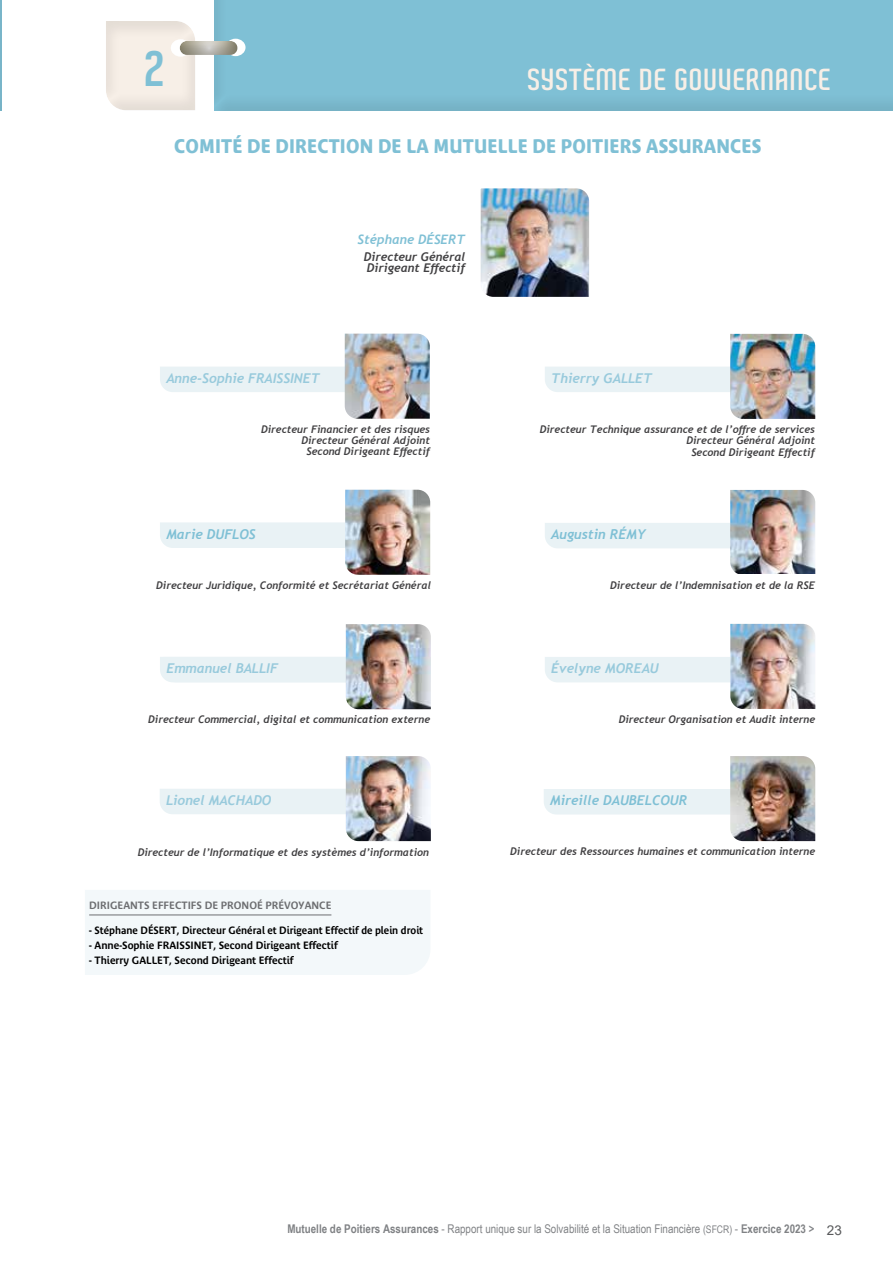
<style>
.page{position:relative;width:893px;height:1263px;background:#fff}
.page>*{position:absolute;margin:0;border:0;box-sizing:border-box;transform-origin:0 0}
.t1{font:900 54px "Aldo Pro";color:#7fc0d5;scale:.83 1}
.t2{font:700 33px "Aldo Pro";color:#f7efe7;scale:.91 1}
.t3{font:700 19.5px "Bienvenue Beta";letter-spacing:.01em;color:#7fc0d5;scale:.9 1}
.t4{font:italic 700 13.5px "Trebuchet";color:#98cadc}
.t5{font:italic 700 13.5px "Trebuchet";color:#7fc0d5}
.t6{font:italic 700 13.05px "Trebuchet";color:#7fc0d5}
.t7{font:12px "Arial Narrow";color:#808285}
.t8{font:italic 700 12px/11.4px "Trebuchet";color:#414042}
.t9{font:italic 700 10.5px/11.2px "Trebuchet";color:#414042;text-align:right}
.t10{font:600 10.5px "Bienvenue Beta";color:#000}
.t11{font:600 10.5px "Bienvenue Beta";color:#6d6e71}
.s1{color:#464547}
.s2{font-weight:700}
.s3{font-size:10.5px}
.s4{font-family:"Arial";font-size:13.5px;color:#58595b}
</style>
<div class="page">
<div style="left:201px;top:0;width:692px;height:111px;background:#7fc0d5"></div>
<div style="left:93px;top:9px;width:118px;height:102px;background:#000;opacity:.08"></div>
<div style="left:171px;top:39px;width:20px;height:18px;background:#fcf9f7;border-radius:50%"></div>
<div style="left:168px;top:40px;width:82px;height:28px;background:#000;opacity:.23"></div>
<div style="left:0;top:0;width:14px;height:111px;background:#000;opacity:.08"></div>
<div style="left:545px;top:367px;width:185px;height:25px;background:#e9f2f5"></div>
<img style="left:730px;top:334px;width:85px;height:85px">
<div style="left:545px;top:657px;width:185px;height:25px;background:#e9f2f5"></div>
<img style="left:730px;top:624px;width:85px;height:85px">
<div style="left:544px;top:789px;width:186px;height:25px;background:#e9f2f5"></div>
<img style="left:730px;top:756px;width:85px;height:85px">
<div style="left:545px;top:523px;width:185px;height:25px;background:#e9f2f5"></div>
<img style="left:730px;top:490px;width:85px;height:84px">
<div style="left:160px;top:367px;width:185px;height:25px;background:#e9f2f5"></div>
<img style="left:345px;top:334px;width:85px;height:85px">
<div style="left:160px;top:657px;width:186px;height:25px;background:#e9f2f5"></div>
<img style="left:346px;top:624px;width:85px;height:85px">
<div style="left:160px;top:789px;width:186px;height:25px;background:#e9f2f5"></div>
<img style="left:346px;top:756px;width:85px;height:85px">
<div style="left:160px;top:522px;width:185px;height:26px;background:#e9f2f5"></div>
<img style="left:345px;top:490px;width:85px;height:85px">
<img style="left:481px;top:188px;width:108px;height:109px">
<div style="left:85px;top:890px;width:345px;height:85px;background:#f3f8fa"></div>
<hr style="left:89px;top:914px;width:242px;height:1px;background:#6d6e71">
<h1 class="t1" style="left:143px;top:37px;width:28px">2</h1>
<h2 class="t2" style="left:527px;top:60px;width:335px">SYSTÈME DE GOUVERNANCE</h2>
<h3 class="t3" style="left:174px;top:134px;width:654px">COMITÉ DE DIRECTION DE LA MUTUELLE DE POITIERS ASSURANCES</h3>
<p class="t6" style="left:358px;top:231px;width:109px">Stéphane DÉSERT</p>
<p class="t8" style="left:364px;top:251px;width:103px">Directeur Général<br>Dirigeant Effectif</p>
<p class="t4" style="left:166px;top:370px;width:155px">Anne-Sophie FRAISSINET</p>
<p class="t4" style="left:551px;top:370px;width:103px">Thierry GALLET</p>
<p class="t9" style="left:261px;top:423px;width:170px">Directeur Financier et des risque<span class="s1">s<br></span>Directeur Général Adjoint<br>Second Dirigeant Effectif</p>
<p class="t9" style="left:540px;top:424px;width:277px">Directeur Technique assurance et de l’offre de services<br>Directeur Général Adjoint<br>Second Dirigeant Effectif</p>
<p class="t5" style="left:166px;top:525px;width:91px">Marie DUFLOS</p>
<p class="t9" style="left:156px;top:580px;width:276px">Directeur Juridique, Conformité et Secrétariat Général</p>
<p class="t5" style="left:551px;top:526px;width:96px">Augustin RÉMY</p>
<p class="t9" style="left:610px;top:580px;width:206px">Directeur de l’Indemnisation et de la RSE</p>
<p class="t4" style="left:166px;top:660px;width:67px">Emmanuel</p>
<p class="t4" style="left:170px;top:660px;width:109px">Emmanuel BALLIF</p>
<p class="t4" style="left:239px;top:660px;width:44px">BALLIF</p>
<p class="t4" style="left:551px;top:660px;width:109px">Évelyne MOREAU</p>
<p class="t9" style="left:148px;top:714px;width:283px">Directeur Commercial, digital et communication externe</p>
<p class="t9" style="left:619px;top:714px;width:198px">Directeur Organisation et Audit interne</p>
<p class="t4" style="left:166px;top:792px;width:107px">Lionel MACHADO</p>
<p class="t5" style="left:550px;top:792px;width:139px">Mireille DAUBELCOUR</p>
<p class="t9" style="left:138px;top:847px;width:293px">Directeur de l’Informatique et des systèmes d’information</p>
<p class="t9" style="left:510px;top:846px;width:307px">Directeur des Ressources humaines et communication interne</p>
<p class="t11" style="left:89px;top:899px;width:244px">DIRIGEANTS EFFECTIFS DE PRONOÉ PRÉVOYANCE</p>
<p class="t10" style="left:89px;top:925px;width:335px">- Stéphane DÉSERT, Directeur Général et Dirigeant Effectif de plein droit</p>
<p class="t10" style="left:89px;top:939px;width:250px">- Anne-Sophie FRAISSINET, Second Dirigeant Effectif</p>
<p class="t10" style="left:89px;top:954px;width:206px">- Thierry GALLET, Second Dirigeant Effectif</p>
<p class="t7" style="left:287px;top:1220px;width:556px"><span class="s2">Mutuelle de Poitiers Assurances</span> - Rapport unique sur la Solvabilité et la Situation Financière <span class="s3">(SFCR)</span> - <span class="s2">Exercice 2023 &gt;</span> <span class="s4">23</span></p>
</div>
